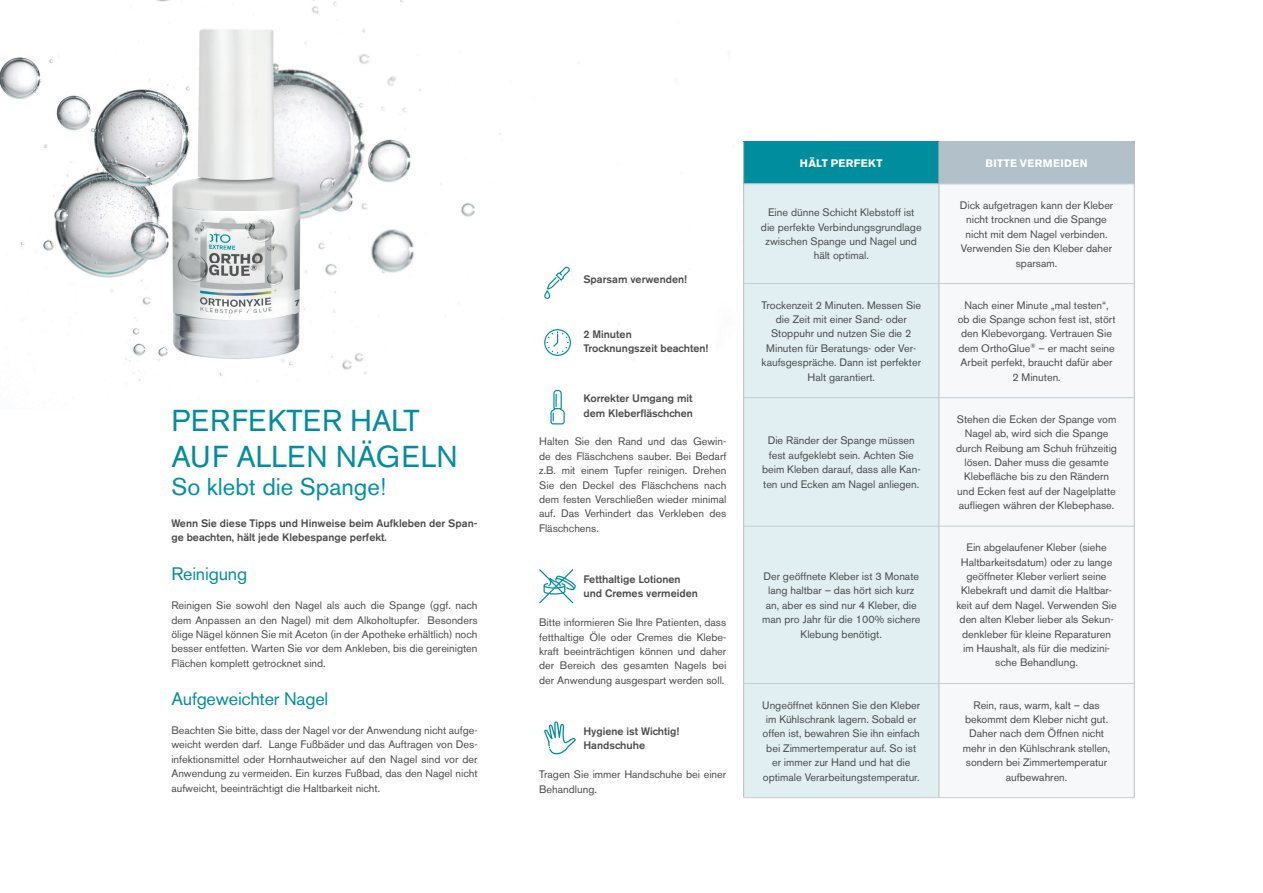
<style>
.page{position:relative;width:1263px;height:893px;background:#fff}
.page>*{position:absolute;margin:0;border:0;box-sizing:border-box;transform-origin:0 0}
.t1{font:30px/36px "Akzidenz Grotesk BE";color:#008e9e}
.t2{font:24px "Akzidenz Grotesk BE";color:#008fa2}
.t3{font:18px "Akzidenz Grotesk BE";letter-spacing:-.01em;color:#008e9e}
.t4{font:10.8px/14.4px "Akzidenz Grotesk BE";color:#4b4c4d;text-align:center}
.t5{font:500 10.8px/14.4px "Akzidenz Grotesk BE";color:#4b4c4d}
.t6{font:700 10.8px "Akzidenz Grotesk BE";letter-spacing:.035em;color:#fff}
</style>
<div class="page">
<img style="left:0;top:0;width:752px;height:409px">
<div style="left:744px;top:142px;width:195px;height:42px;background:#008e9e"></div>
<div style="left:939px;top:142px;width:195px;height:42px;background:#b1c0c9"></div>
<div style="left:744px;top:184px;width:195px;height:613px;background:#e1eff2"></div>
<div style="left:940px;top:184px;width:194px;height:613px;background:#f6f8f9"></div>
<hr style="left:744px;top:183px;width:195px;height:1px;background:#c2ced5">
<hr style="left:939px;top:183px;width:195px;height:1px;background:#c2ced5">
<hr style="left:744px;top:283px;width:195px;height:1px;background:#c2ced5">
<hr style="left:939px;top:283px;width:195px;height:1px;background:#c2ced5">
<hr style="left:744px;top:397px;width:195px;height:1px;background:#c2ced5">
<hr style="left:939px;top:397px;width:195px;height:1px;background:#c2ced5">
<hr style="left:744px;top:526px;width:195px;height:1px;background:#c2ced5">
<hr style="left:939px;top:526px;width:195px;height:1px;background:#c2ced5">
<hr style="left:744px;top:683px;width:195px;height:1px;background:#c2ced5">
<hr style="left:939px;top:683px;width:195px;height:1px;background:#c2ced5">
<hr style="left:743px;top:797px;width:196px;height:1px;background:#c2ced5">
<hr style="left:939px;top:797px;width:195px;height:1px;background:#c2ced5">
<hr style="left:743px;top:142px;width:1px;height:42px;background:#bcbdc0">
<hr style="left:939px;top:142px;width:1px;height:42px;background:#bcbdc0">
<hr style="left:1134px;top:142px;width:1px;height:42px;background:#bcbdc0">
<hr style="left:743px;top:184px;width:1px;height:100px;background:#bcbdc0">
<hr style="left:939px;top:184px;width:1px;height:100px;background:#bcbdc0">
<hr style="left:1134px;top:184px;width:1px;height:100px;background:#bcbdc0">
<hr style="left:743px;top:284px;width:1px;height:114px;background:#bcbdc0">
<hr style="left:939px;top:284px;width:1px;height:114px;background:#bcbdc0">
<hr style="left:1134px;top:284px;width:1px;height:114px;background:#bcbdc0">
<hr style="left:743px;top:398px;width:1px;height:128px;background:#bcbdc0">
<hr style="left:939px;top:398px;width:1px;height:128px;background:#bcbdc0">
<hr style="left:1134px;top:398px;width:1px;height:128px;background:#bcbdc0">
<hr style="left:743px;top:526px;width:1px;height:157px;background:#bcbdc0">
<hr style="left:939px;top:526px;width:1px;height:157px;background:#bcbdc0">
<hr style="left:1134px;top:526px;width:1px;height:157px;background:#bcbdc0">
<hr style="left:743px;top:683px;width:1px;height:114px;background:#bcbdc0">
<hr style="left:939px;top:683px;width:1px;height:114px;background:#bcbdc0">
<hr style="left:1134px;top:683px;width:1px;height:114px;background:#bcbdc0">
<svg style="left:544px;top:721px;width:32px;height:33px"></svg>
<svg style="left:539px;top:569px;width:37px;height:34px"></svg>
<svg style="left:550px;top:389px;width:15px;height:36px"></svg>
<img style="left:164px;top:4px;width:145px;height:363px">
<svg style="left:544px;top:329px;width:27px;height:27px"></svg>
<svg style="left:544px;top:265px;width:27px;height:35px"></svg>
<h1 class="t1" style="left:171px;top:402px;width:288px">PERFEKTER HALT<br>AUF ALLEN NÄGELN</h1>
<h2 class="t2" style="left:171px;top:473px;width:216px">So klebt die Spange!</h2>
<p class="t5" style="left:171px;top:516px;width:308px">Wenn Sie diese Tipps und Hinweise beim Aufkleben der Span&shy;ge beachten, hält jede Klebespange perfekt.</p>
<h3 class="t3" style="left:171px;top:563px;width:77px">Reinigung</h3>
<p class="t4" style="left:171px;top:598px;width:308px;text-align:justify">Reinigen Sie sowohl den Nagel als auch die Spange (ggf. nach dem Anpassen an den Nagel) mit dem Alkoholtupfer. Besonders ölige Nägel können Sie mit Aceton (in der Apotheke erhältlich) noch besser entfetten. Warten Sie vor dem Ankleben, bis die gereinigten Flächen komplett getrocknet sind.</p>
<h3 class="t3" style="left:171px;top:688px;width:158px">Aufgeweichter Nagel</h3>
<p class="t4" style="left:171px;top:723px;width:308px;text-align:justify">Beachten Sie bitte, dass der Nagel vor der Anwendung nicht aufge&shy;weicht werden darf. Lange Fußbäder und das Auftragen von Des&shy;infektionsmittel oder Hornhautweicher auf den Nagel sind vor der Anwendung zu vermeiden. Ein kurzes Fußbad, das den Nagel nicht aufweicht, beeinträchtigt die Haltbarkeit nicht.</p>
<p class="t5" style="left:583px;top:272px;width:105px">Sparsam verwenden!</p>
<p class="t5" style="left:583px;top:327px;width:126px">2 Minuten<br>Trocknungszeit beachten!</p>
<p class="t5" style="left:583px;top:391px;width:111px">Korrekter Umgang mit dem Kleberfläschchen</p>
<p class="t4" style="left:539px;top:434px;width:189px;text-align:justify">Halten Sie den Rand und das Gewin&shy;de des Fläschchens sauber. Bei Bedarf z.B. mit einem Tupfer reinigen. Drehen Sie den Deckel des Fläschchens nach dem festen Verschließen wieder minimal auf. Das Verhindert das Verkleben des Fläschchens.</p>
<p class="t5" style="left:583px;top:572px;width:116px">Fetthaltige Lotionen und Cremes vermeiden</p>
<p class="t4" style="left:539px;top:615px;width:189px;text-align:justify">Bitte informieren Sie Ihre Patienten, dass fetthaltige Öle oder Cremes die Klebe&shy;kraft beeinträchtigen können und daher der Bereich des gesamten Nagels bei der Anwendung ausgespart werden soll.</p>
<p class="t5" style="left:583px;top:724px;width:97px">Hygiene ist Wichtig!<br>Handschuhe</p>
<p class="t4" style="left:539px;top:767px;width:189px;text-align:left">Tragen Sie immer Handschuhe bei einer<br>Behandlung.</p>
<p class="t6" style="left:800px;top:157px;width:84px">HÄLT PERFEKT</p>
<p class="t6" style="left:985px;top:157px;width:104px">BITTE VERMEIDEN</p>
<p class="t4" style="left:761px;top:205px;width:162px">Eine dünne Schicht Klebstoff ist die perfekte Verbindungsgrundlage zwischen Spange und Nagel und hält optimal.</p>
<p class="t4" style="left:960px;top:198px;width:155px">Dick aufgetragen kann der Kleber nicht trocknen und die Spange nicht mit dem Nagel verbinden.<br>Verwenden Sie den Kleber daher sparsam.</p>
<p class="t4" style="left:761px;top:298px;width:161px">Trockenzeit 2 Minuten. Messen Sie die Zeit mit einer Sand- oder<br>Stoppuhr und nutzen Sie die 2<br>Minuten für Beratungs- oder Ver&shy;kaufsgespräche. Dann ist perfekter<br>Halt garantiert.</p>
<p class="t4" style="left:958px;top:298px;width:159px">Nach einer Minute „mal testen“, ob die Spange schon fest ist, stört den Klebevorgang. Vertrauen Sie dem OrthoGlue<sup>®</sup> – er macht seine<br>Arbeit perfekt, braucht dafür aber<br>2 Minuten.</p>
<p class="t4" style="left:762px;top:433px;width:160px">Die Ränder der Spange müssen fest aufgeklebt sein. Achten Sie beim Kleben darauf, dass alle Kan&shy;ten und Ecken am Nagel anliegen.</p>
<p class="t4" style="left:762px;top:569px;width:160px">Der geöffnete Kleber ist 3 Monate lang haltbar – das hört sich kurz an, aber es sind nur 4 Kleber, die man pro Jahr für die 100% sichere<br>Klebung benötigt.</p>
<p class="t4" style="left:956px;top:412px;width:162px">Stehen die Ecken der Spange vom<br>Nagel ab, wird sich die Spange durch Reibung am Schuh frühzeitig lösen. Daher muss die gesamte<br>Klebefläche bis zu den Rändern und Ecken fest auf der Nagelplatte aufliegen währen der Klebephase.</p>
<p class="t4" style="left:956px;top:540px;width:162px">Ein abgelaufener Kleber (siehe<br>Haltbarkeitsdatum) oder zu lange geöffneter Kleber verliert seine<br>Klebekraft und damit die Haltbar&shy;keit auf dem Nagel. Verwenden Sie den alten Kleber lieber als Sekun&shy;denkleber für kleine Reparaturen im Haushalt, als für die medizini&shy;sche Behandlung.</p>
<p class="t4" style="left:762px;top:698px;width:159px">Ungeöffnet können Sie den Kleber im Kühlschrank lagern. Sobald er offen ist, bewahren Sie ihn einfach bei Zimmertemperatur auf. So ist er immer zur Hand und hat die optimale Verarbeitungstemperatur.</p>
<p class="t4" style="left:963px;top:698px;width:149px">Rein, raus, warm, kalt – das bekommt dem Kleber nicht gut.<br>Daher nach dem Öffnen nicht mehr in den Kühlschrank stellen, sondern bei Zimmertemperatur aufbewahren.</p>
</div>
